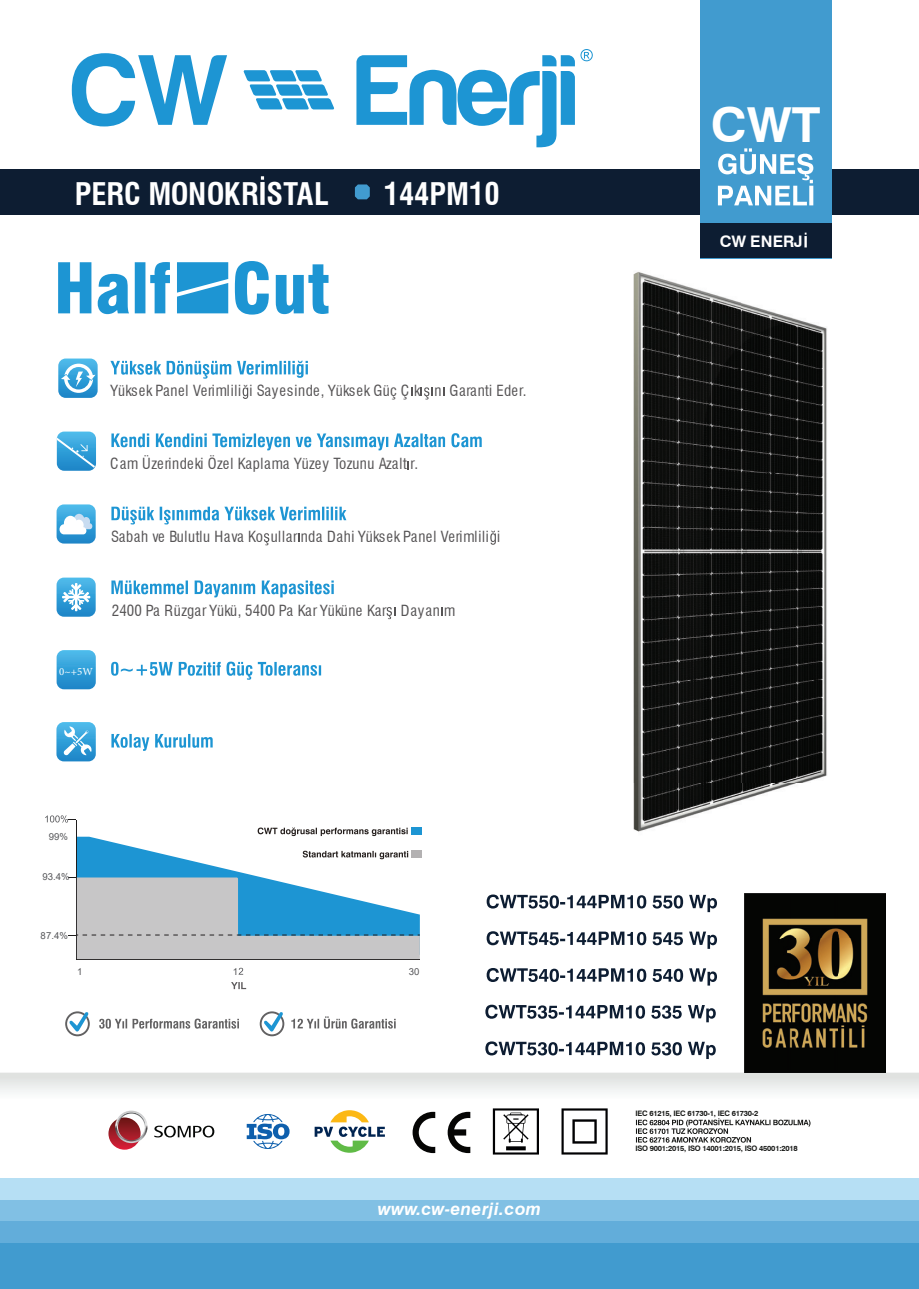
<style>
.page{position:relative;width:919px;height:1289px;background:#fff}
.page>*{position:absolute;margin:0;border:0;box-sizing:border-box;transform-origin:0 0}
.t1{font:700 48.3px "Swiss 721 BT";color:#fff}
.t2{font:700 condensed 30.45px "Swiss 721 BT";color:#fff}
.t3{font:italic 700 17.25px "Swiss 721 BT";letter-spacing:.01em;color:#fff}
.t4{font:700 15.9px "Swiss 721 BT";letter-spacing:.01em;color:#fff}
.t5{font:condensed 15px "Swiss 721 BT";letter-spacing:.03em;color:#565455}
.t6{font:condensed 15px "Swiss 721 BT";color:#565455}
.t7{font:10.8px "Minion Pro";color:#fff}
.t8{font:9.6px "Arial";color:#555659}
.t9{font:700 7.5px "Swiss 721 BT";letter-spacing:-.03em;color:#171816}
</style>
<div class="page">
<svg style="left:238px;top:967px;width:5px;height:7px"></svg>
<hr style="left:76px;top:959px;width:343px;height:1px;background:#1f1d1d">
<div style="left:0;top:169px;width:918px;height:46px;background:#0d1d32"></div>
<div style="left:700px;top:0;width:131px;height:258px;background:#419bcf"></div>
<div style="left:700px;top:223px;width:131px;height:35px;background:#0d1d32"></div>
<svg style="left:804px;top:233px;width:2px;height:14px"></svg>
<svg style="left:717px;top:148px;width:96px;height:57px"></svg>
<svg style="left:72px;top:49px;width:520px;height:98px"></svg>
<div style="left:0;top:1242px;width:918px;height:46px;background:#419bcf"></div>
<div style="left:0;top:1220px;width:918px;height:22px;background:#62adda"></div>
<div style="left:0;top:1199px;width:918px;height:21px;background:#81c0e4"></div>
<div style="left:0;top:1178px;width:918px;height:21px;background:#b6dff4"></div>
<img style="left:0;top:1072px;width:918px;height:20px">
<svg style="left:261px;top:176px;width:3px;height:4px"></svg>
<svg style="left:260px;top:182px;width:4px;height:23px"></svg>
<svg style="left:355px;top:184px;width:15px;height:15px"></svg>
<svg style="left:58px;top:358px;width:40px;height:40px"></svg>
<svg style="left:110px;top:360px;width:198px;height:18px"></svg>
<svg style="left:242px;top:385px;width:6px;height:14px"></svg>
<svg style="left:420px;top:387px;width:13px;height:12px"></svg>
<svg style="left:57px;top:431px;width:39px;height:40px;background:#4baadd"></svg>
<svg style="left:111px;top:433px;width:200px;height:17px"></svg>
<svg style="left:317px;top:433px;width:164px;height:17px"></svg>
<svg style="left:407px;top:461px;width:2px;height:8px"></svg>
<svg style="left:57px;top:577px;width:39px;height:39px"></svg>
<svg style="left:111px;top:580px;width:223px;height:17px"></svg>
<svg style="left:386px;top:607px;width:9px;height:12px"></svg>
<svg style="left:111px;top:661px;width:210px;height:18px"></svg>
<svg style="left:57px;top:650px;width:39px;height:39px;background:#3aa2da"></svg>
<svg style="left:111px;top:734px;width:102px;height:17px"></svg>
<svg style="left:56px;top:722px;width:40px;height:39px;background:#5cb2e0"></svg>
<svg style="left:57px;top:504px;width:39px;height:39px"></svg>
<svg style="left:111px;top:506px;width:235px;height:18px"></svg>
<svg style="left:264px;top:533px;width:5px;height:12px"></svg>
<svg style="left:490px;top:530px;width:6px;height:14px"></svg>
<svg style="left:58px;top:261px;width:270px;height:53px"></svg>
<img style="left:744px;top:893px;width:141px;height:179px">
<div style="left:411px;top:827px;width:11px;height:7px;background:#1d95d3"></div>
<div style="left:411px;top:850px;width:11px;height:7px;background:#b3b1b2"></div>
<svg style="left:231px;top:982px;width:15px;height:7px"></svg>
<svg style="left:45px;top:815px;width:375px;height:144px"></svg>
<svg style="left:486px;top:894px;width:231px;height:18px"></svg>
<svg style="left:486px;top:931px;width:231px;height:17px"></svg>
<svg style="left:486px;top:968px;width:231px;height:17px"></svg>
<svg style="left:485px;top:1004px;width:230px;height:18px"></svg>
<svg style="left:485px;top:1041px;width:230px;height:18px"></svg>
<img style="left:633px;top:271px;width:194px;height:561px">
<svg style="left:99px;top:1018px;width:140px;height:10px"></svg>
<svg style="left:65px;top:1011px;width:25px;height:25px"></svg>
<svg style="left:291px;top:1016px;width:104px;height:12px"></svg>
<svg style="left:260px;top:1011px;width:24px;height:25px"></svg>
<svg style="left:154px;top:1125px;width:60px;height:12px"></svg>
<svg style="left:108px;top:1110px;width:39px;height:39px"></svg>
<svg style="left:636px;top:1118px;width:174px;height:24px"></svg>
<svg style="left:247px;top:1114px;width:42px;height:34px"></svg>
<svg style="left:561px;top:1108px;width:46px;height:46px"></svg>
<svg style="left:493px;top:1108px;width:46px;height:46px"></svg>
<svg style="left:314px;top:1110px;width:71px;height:42px"></svg>
<svg style="left:412px;top:1111px;width:23px;height:42px"></svg>
<svg style="left:447px;top:1111px;width:23px;height:42px"></svg>
<h2 class="t2" style="left:75px;top:175px;width:256px">PERC MONOKR STAL</h2>
<h2 class="t2" style="left:384px;top:175px;width:117px">144PM10</h2>
<p class="t5" style="left:110px;top:381px;width:417px">Yüksek Panel Verimlili i Sayesinde, Yüksek Güç Ç k n Garanti Eder.</p>
<p class="t5" style="left:110px;top:455px;width:309px">Cam Üzerindeki Özel Kaplama Yüzey Tozunu Azalt r.</p>
<p class="t5" style="left:111px;top:527px;width:390px">Sabah ve Bulutlu Hava Ko ullar nda Dahi Yüksek Panel Verimlili i</p>
<p class="t7" style="left:59px;top:664px;width:35px">0~+5W</p>
<p class="t6" style="left:112px;top:601px;width:345px">2400 Pa Rüzgar Yükü, 5400 Pa Kar Yüküne Kar Dayan m</p>
<p class="t8" style="left:49px;top:830px;width:21px">99%</p>
<p class="t8" style="left:43px;top:869px;width:29px">93.4%</p>
<p class="t8" style="left:41px;top:928px;width:29px">87.4%</p>
<p class="t8" style="left:77px;top:964px;width:7px">1</p>
<p class="t8" style="left:233px;top:964px;width:7px">1</p>
<p class="t8" style="left:408px;top:964px;width:12px">30</p>
<p class="t3" style="left:378px;top:1198px;width:165px">www.cw-enerji.com</p>
<h1 class="t1" style="left:710px;top:96px;width:111px">CWT</h1>
<p class="t4" style="left:719px;top:232px;width:84px">CW ENERJ</p>
<p class="t9" style="left:635px;top:1109px;width:125px">IEC 61215, IEC 61730-1, IEC 61730-2</p>
<p class="t9" style="left:635px;top:1143px;width:164px">ISO 9001:2015, ISO 14001:2015, ISO 45001:2018</p>
</div>
